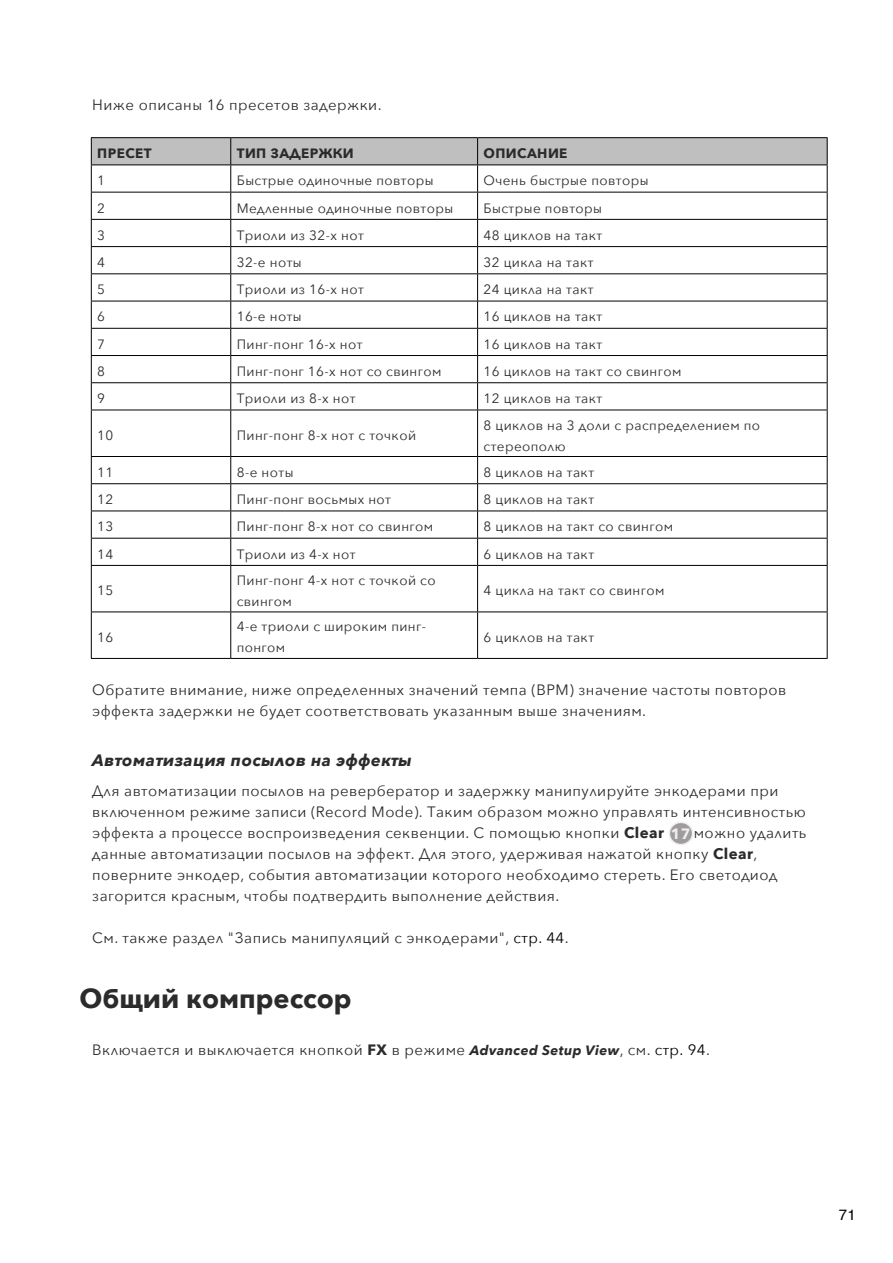
<style>
.page{position:relative;width:893px;height:1263px;background:#fff}
.page>*{position:absolute;margin:0;border:0;box-sizing:border-box;transform-origin:0 0}
.t1{font:700 27px "Avenir Next";color:#2b2b2b}
.t2{font:italic 700 16.5px "Avenir Next";letter-spacing:.03em;color:#2b2b2b}
.t3{font:15px/21px "Avenir Next";letter-spacing:.03em;color:#2b2b2b}
.t4{font:15px "Helvetica";color:#000}
.t5{font:13.5px/21px "Avenir Next";letter-spacing:.03em;color:#2b2b2b}
.t6{font:700 13.5px "Avenir Next";letter-spacing:.03em;color:#2b2b2b}
.s1{font-weight:700}
.s2{font-weight:700;color:#f0eceb}
.s3{color:#000}
.s4{font-weight:700;font-style:italic;font-size:13.5px}
</style>
<div class="page">
<hr style="left:91px;top:137px;width:140px;height:1px;background:#000">
<hr style="left:231px;top:137px;width:247px;height:1px;background:#000">
<hr style="left:478px;top:137px;width:349px;height:1px;background:#000">
<svg style="left:91px;top:138px;width:737px;height:272px"></svg>
<hr style="left:91px;top:410px;width:140px;height:1px;background:#000">
<hr style="left:91px;top:410px;width:1px;height:46px;background:#000">
<hr style="left:231px;top:410px;width:247px;height:1px;background:#000">
<hr style="left:230px;top:410px;width:1px;height:46px;background:#000">
<hr style="left:478px;top:410px;width:349px;height:1px;background:#000">
<hr style="left:477px;top:410px;width:1px;height:46px;background:#000">
<hr style="left:827px;top:410px;width:1px;height:46px;background:#000">
<hr style="left:91px;top:456px;width:140px;height:1px;background:#000">
<hr style="left:231px;top:456px;width:247px;height:1px;background:#000">
<hr style="left:478px;top:456px;width:349px;height:1px;background:#000">
<hr style="left:91px;top:483px;width:140px;height:1px;background:#000">
<hr style="left:231px;top:483px;width:247px;height:1px;background:#000">
<hr style="left:478px;top:483px;width:349px;height:1px;background:#000">
<hr style="left:91px;top:511px;width:140px;height:1px;background:#000">
<hr style="left:231px;top:511px;width:247px;height:1px;background:#000">
<hr style="left:478px;top:511px;width:349px;height:1px;background:#000">
<hr style="left:91px;top:538px;width:140px;height:1px;background:#000">
<svg style="left:91px;top:457px;width:1px;height:108px"></svg>
<hr style="left:231px;top:538px;width:247px;height:1px;background:#000">
<svg style="left:230px;top:457px;width:1px;height:108px"></svg>
<hr style="left:478px;top:538px;width:349px;height:1px;background:#000">
<svg style="left:477px;top:457px;width:1px;height:108px"></svg>
<svg style="left:827px;top:457px;width:1px;height:108px"></svg>
<hr style="left:91px;top:565px;width:140px;height:1px;background:#000">
<hr style="left:91px;top:566px;width:1px;height:45px;background:#000">
<hr style="left:231px;top:565px;width:247px;height:1px;background:#000">
<hr style="left:230px;top:566px;width:1px;height:45px;background:#000">
<hr style="left:478px;top:565px;width:349px;height:1px;background:#000">
<hr style="left:477px;top:566px;width:1px;height:45px;background:#000">
<hr style="left:827px;top:566px;width:1px;height:45px;background:#000">
<hr style="left:91px;top:611px;width:140px;height:1px;background:#000">
<hr style="left:91px;top:612px;width:1px;height:46px;background:#000">
<hr style="left:231px;top:611px;width:247px;height:1px;background:#000">
<hr style="left:230px;top:612px;width:1px;height:46px;background:#000">
<hr style="left:478px;top:611px;width:349px;height:1px;background:#000">
<hr style="left:477px;top:612px;width:1px;height:46px;background:#000">
<hr style="left:827px;top:612px;width:1px;height:46px;background:#000">
<hr style="left:91px;top:658px;width:140px;height:1px;background:#000">
<hr style="left:231px;top:658px;width:247px;height:1px;background:#000">
<hr style="left:478px;top:658px;width:349px;height:1px;background:#000">
<div style="left:669px;top:822px;width:23px;height:22px;background:#9e9c9c;border-radius:50%"></div>
<div style="left:669px;top:822px;width:24px;height:23px;border:2px solid #f0eceb;border-radius:50%"></div>
<p class="t3" style="left:92px;top:94px;width:291px">Ниже описаны 16 пресетов задержки.</p>
<p class="t6" style="left:97px;top:142px;width:56px">ПРЕСЕТ</p>
<p class="t6" style="left:237px;top:142px;width:119px">ТИП ЗАДЕРЖКИ</p>
<p class="t6" style="left:484px;top:142px;width:85px">ОПИСАНИЕ</p>
<p class="t5" style="left:97px;top:169px;width:9px">1</p>
<p class="t5" style="left:237px;top:169px;width:198px">Быстрые одиночные повторы</p>
<p class="t5" style="left:484px;top:169px;width:166px">Очень быстрые повторы</p>
<p class="t5" style="left:97px;top:197px;width:9px">2</p>
<p class="t5" style="left:237px;top:197px;width:218px">Медленные одиночные повторы</p>
<p class="t5" style="left:484px;top:197px;width:120px">Быстрые повторы</p>
<p class="t5" style="left:97px;top:224px;width:9px">3</p>
<p class="t5" style="left:237px;top:224px;width:129px">Триоли из 32-х нот</p>
<p class="t5" style="left:484px;top:224px;width:120px">48 циклов на такт</p>
<p class="t5" style="left:97px;top:251px;width:9px">4</p>
<p class="t5" style="left:237px;top:251px;width:66px">32-е ноты</p>
<p class="t5" style="left:484px;top:251px;width:112px">32 цикла на такт</p>
<p class="t5" style="left:97px;top:278px;width:9px">5</p>
<p class="t5" style="left:237px;top:278px;width:129px">Триоли из 16-х нот</p>
<p class="t5" style="left:484px;top:278px;width:112px">24 цикла на такт</p>
<p class="t5" style="left:97px;top:306px;width:9px">6</p>
<p class="t5" style="left:237px;top:306px;width:66px">16-е ноты</p>
<p class="t5" style="left:484px;top:306px;width:120px">16 циклов на такт</p>
<p class="t5" style="left:97px;top:333px;width:9px">7</p>
<p class="t5" style="left:237px;top:333px;width:127px">Пинг-понг 16-х нот</p>
<p class="t5" style="left:484px;top:333px;width:120px">16 циклов на такт</p>
<p class="t5" style="left:97px;top:360px;width:9px">8</p>
<p class="t5" style="left:237px;top:360px;width:206px">Пинг-понг 16-х нот со свингом</p>
<p class="t5" style="left:484px;top:360px;width:199px">16 циклов на такт со свингом</p>
<p class="t5" style="left:97px;top:387px;width:9px">9</p>
<p class="t5" style="left:237px;top:387px;width:120px">Триоли из 8-х нот</p>
<p class="t5" style="left:484px;top:387px;width:120px">12 циклов на такт</p>
<p class="t5" style="left:97px;top:424px;width:18px">10</p>
<p class="t5" style="left:237px;top:424px;width:181px">Пинг-понг 8-х нот с точкой</p>
<p class="t5" style="left:484px;top:414px;width:278px">8 циклов на 3 доли с распределением по стереополю</p>
<p class="t5" style="left:97px;top:461px;width:18px">11</p>
<p class="t5" style="left:237px;top:461px;width:58px">8-е ноты</p>
<p class="t5" style="left:484px;top:461px;width:112px">8 циклов на такт</p>
<p class="t5" style="left:97px;top:488px;width:18px">12</p>
<p class="t5" style="left:237px;top:488px;width:156px">Пинг-понг восьмых нот</p>
<p class="t5" style="left:484px;top:488px;width:112px">8 циклов на такт</p>
<p class="t5" style="left:97px;top:516px;width:18px">13</p>
<p class="t5" style="left:237px;top:516px;width:198px">Пинг-понг 8-х нот со свингом</p>
<p class="t5" style="left:484px;top:516px;width:191px">8 циклов на такт со свингом</p>
<p class="t5" style="left:97px;top:543px;width:18px">14</p>
<p class="t5" style="left:237px;top:543px;width:120px">Триоли из 4-х нот</p>
<p class="t5" style="left:484px;top:543px;width:112px">6 циклов на такт</p>
<p class="t5" style="left:97px;top:580px;width:18px">15</p>
<p class="t5" style="left:237px;top:569px;width:200px">Пинг-понг 4-х нот с точкой со свингом</p>
<p class="t5" style="left:484px;top:580px;width:182px">4 цикла на такт со свингом</p>
<p class="t5" style="left:97px;top:626px;width:18px">16</p>
<p class="t5" style="left:237px;top:616px;width:191px">4-е триоли с широким пинг&shy;понгом</p>
<p class="t5" style="left:484px;top:626px;width:112px">6 циклов на такт</p>
<p class="t3" style="left:92px;top:678px;width:695px">Обратите внимание, ниже определенных значений темпа (BPM) значение частоты повторов эффекта задержки не будет соответствовать указанным выше значениям.</p>
<p class="t2" style="left:92px;top:746px;width:321px">Автоматизация посылов на эффекты</p>
<p class="t3" style="left:92px;top:779px;width:716px">Для автоматизации посылов на ревербератор и задержку манипулируйте энкодерами при включенном режиме записи (Record Mode). Таким образом можно управлять интенсивностью эффекта а процессе воспроизведения секвенции. С помощью кнопки <span class="s1">Clear</span> <span class="s2">17</span> можно удалить данные автоматизации посылов на эффект. Для этого, удерживая нажатой кнопку <span class="s1">Clear</span>, поверните энкодер, события автоматизации которого необходимо стереть. Его светодиод загорится красным, чтобы подтвердить выполнение действия.</p>
<p class="t3" style="left:92px;top:926px;width:478px">См. также раздел "Запись манипуляций с энкодерами", <span class="s3">стр. 44</span>.</p>
<h1 class="t1" style="left:80px;top:975px;width:274px">Общий компрессор</h1>
<p class="t3" style="left:92px;top:1038px;width:619px">Включается и выключается кнопкой <span class="s1">FX</span> в режиме <span class="s4">Advanced Setup View</span>, см. <span class="s3">стр. 94</span>.</p>
<p class="t4" style="left:839px;top:1203px;width:18px">71</p>
</div>
